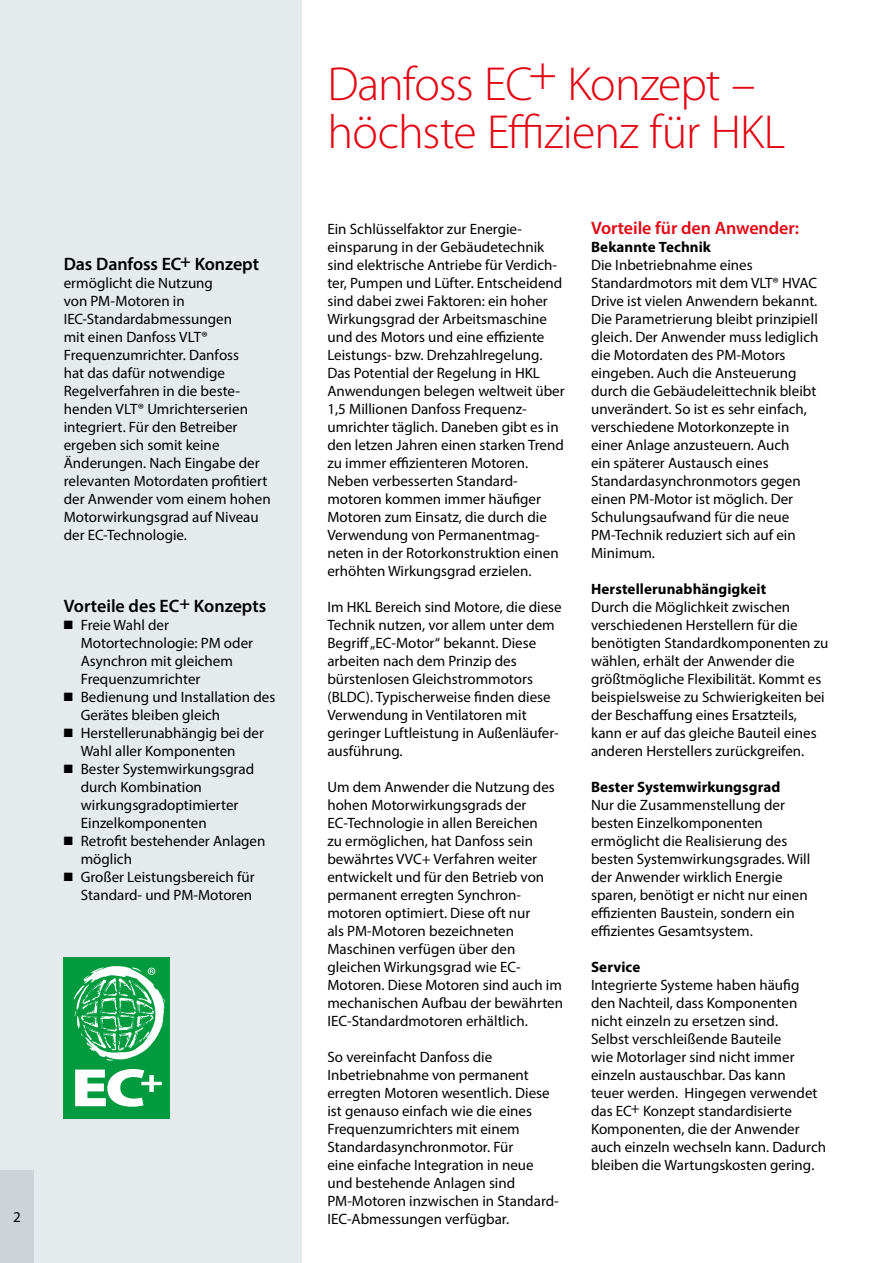
<style>
.page{position:relative;width:893px;height:1263px;background:#fff}
.page>*{position:absolute;margin:0;border:0;box-sizing:border-box;transform-origin:0 0}
.t1{font:300 48px/48px "Myriad Pro";letter-spacing:-.02em;color:#e30613}
.t2{font:600 18px "Myriad Pro";letter-spacing:-.005em;color:#000}
.t3{font:600 18px "Myriad Pro";letter-spacing:-.005em;color:#e30613}
.t4{font:15px/18px "Myriad Pro";color:#000}
.t5{font:700 15px "Myriad Pro";letter-spacing:.005em;color:#000}
</style>
<div class="page">
<div style="left:0;top:0;width:302px;height:1263px;background:#e5eaec"></div>
<div style="left:64px;top:957px;width:106px;height:161px;background:#009b3e"></div>
<svg style="left:73px;top:966px;width:92px;height:95px"></svg>
<svg style="left:75px;top:1069px;width:87px;height:38px"></svg>
<div style="left:0;top:1170px;width:34px;height:93px;background:#ccd4da"></div>
<p class="t2" style="left:64px;top:253px;width:197px">Das Danfoss EC+ Konzept</p>
<p class="t4" style="left:64px;top:274px;width:208px">ermöglicht die Nutzung<br>von PM-Motoren in<br>IEC-Standardabmessungen<br>mit einen Danfoss VLT®<br>Frequenzumrichter. Danfoss<br>hat das dafür notwendige<br>Regelverfahren in die beste&shy;henden VLT® Umrichterserien integriert. Für den Betreiber ergeben sich somit keine<br>Änderungen. Nach Eingabe der relevanten Motordaten profitiert der Anwender vom einem hohen<br>Motorwirkungsgrad auf Niveau der EC-Technologie.</p>
<p class="t2" style="left:64px;top:595px;width:204px">Vorteile des EC+ Konzepts</p>
<p class="t4" style="left:81px;top:616px;width:174px;text-indent:-17px">■ Freie Wahl der<br>Motortechnologie: PM oder<br>Asynchron mit gleichem<br>Frequenzumrichter</p>
<p class="t4" style="left:81px;top:688px;width:196px;text-indent:-17px">■ Bedienung und Installation des<br>Gerätes bleiben gleich</p>
<p class="t4" style="left:81px;top:724px;width:185px;text-indent:-17px">■ Herstellerunabhängig bei der<br>Wahl aller Komponenten</p>
<p class="t4" style="left:81px;top:760px;width:175px;text-indent:-17px">■ Bester Systemwirkungsgrad durch Kombination wirkungsgradoptimierter<br>Einzelkomponenten</p>
<p class="t4" style="left:81px;top:832px;width:186px;text-indent:-17px">■ Retrofit bestehender Anlagen möglich</p>
<p class="t4" style="left:64px;top:868px;width:192px;text-align:right">■ Großer Leistungsbereich für<br>Standard- und PM-Motoren</p>
<p class="t4" style="left:13px;top:1208px;width:9px">2</p>
<h1 class="t1" style="left:327px;top:61px;width:459px">Danfoss EC+ Konzept – höchste Effizienz für HKL</h1>
<p class="t4" style="left:327px;top:220px;width:239px">Ein Schlüsselfaktor zur Energie&shy;einsparung in der Gebäudetechnik sind elektrische Antriebe für Verdich&shy;ter, Pumpen und Lüfter. Entscheidend sind dabei zwei Faktoren: ein hoher Wirkungsgrad der Arbeitsmaschine und des Motors und eine effiziente Leistungs- bzw. Drehzahlregelung.<br>Das Potential der Regelung in HKL Anwendungen belegen weltweit über 1,5 Millionen Danfoss Frequenz&shy;umrichter täglich. Daneben gibt es in den letzen Jahren einen starken Trend zu immer effizienteren Motoren.<br>Neben verbesserten Standard&shy;motoren kommen immer häufiger Motoren zum Einsatz, die durch die Verwendung von Permanentmag&shy;neten in der Rotorkonstruktion einen erhöhten Wirkungsgrad erzielen.</p>
<p class="t4" style="left:327px;top:598px;width:236px">Im HKL Bereich sind Motore, die diese<br>Technik nutzen, vor allem unter dem<br>Begriff „EC-Motor“ bekannt. Diese arbeiten nach dem Prinzip des bürstenlosen Gleichstrommotors (BLDC). Typischerweise finden diese<br>Verwendung in Ventilatoren mit geringer Luftleistung in Außenläufer&shy;ausführung.</p>
<p class="t4" style="left:327px;top:778px;width:237px">Um dem Anwender die Nutzung des hohen Motorwirkungsgrads der<br>EC-Technologie in allen Bereichen<br>zu ermöglichen, hat Danfoss sein bewährtes VVC+ Verfahren weiter entwickelt und für den Betrieb von permanent erregten Synchron&shy;motoren optimiert. Diese oft nur<br>als PM-Motoren bezeichneten<br>Maschinen verfügen über den gleichen Wirkungsgrad wie EC-<br>Motoren. Diese Motoren sind auch im mechanischen Aufbau der bewährten<br>IEC-Standardmotoren erhältlich.</p>
<p class="t4" style="left:327px;top:1048px;width:233px">So vereinfacht Danfoss die<br>Inbetriebnahme von permanent erregten Motoren wesentlich. Diese ist genauso einfach wie die eines<br>Frequenzumrichters mit einem<br>Standardasynchronmotor. Für<br>eine einfache Integration in neue und bestehende Anlagen sind<br>PM-Motoren inzwischen in Standard-<br>IEC-Abmessungen verfügbar.</p>
<p class="t3" style="left:591px;top:217px;width:209px">Vorteile für den Anwender:</p>
<p class="t5" style="left:591px;top:237px;width:122px">Bekannte Technik</p>
<p class="t4" style="left:591px;top:256px;width:229px">Die Inbetriebnahme eines<br>Standardmotors mit dem VLT® HVAC<br>Drive ist vielen Anwendern bekannt.<br>Die Parametrierung bleibt prinzipiell gleich. Der Anwender muss lediglich die Motordaten des PM-Motors eingeben. Auch die Ansteuerung durch die Gebäudeleittechnik bleibt unverändert. So ist es sehr einfach, verschiedene Motorkonzepte in einer Anlage anzusteuern. Auch<br>ein späterer Austausch eines<br>Standardasynchronmotors gegen einen PM-Motor ist möglich. Der<br>Schulungsaufwand für die neue<br>PM-Technik reduziert sich auf ein<br>Minimum.</p>
<p class="t5" style="left:591px;top:579px;width:177px">Herstellerunabhängigkeit</p>
<p class="t4" style="left:591px;top:598px;width:239px">Durch die Möglichkeit zwischen verschiedenen Herstellern für die benötigten Standardkomponenten zu wählen, erhält der Anwender die größtmögliche Flexibilität. Kommt es beispielsweise zu Schwierigkeiten bei der Beschaffung eines Ersatzteils, kann er auf das gleiche Bauteil eines anderen Herstellers zurückgreifen.</p>
<p class="t5" style="left:591px;top:777px;width:191px">Bester Systemwirkungsgrad</p>
<p class="t4" style="left:591px;top:796px;width:221px">Nur die Zusammenstellung der besten Einzelkomponenten ermöglicht die Realisierung des besten Systemwirkungsgrades. Will der Anwender wirklich Energie sparen, benötigt er nicht nur einen effizienten Baustein, sondern ein effizientes Gesamtsystem.</p>
<p class="t5" style="left:591px;top:957px;width:51px">Service</p>
<p class="t4" style="left:591px;top:976px;width:236px">Integrierte Systeme haben häufig den Nachteil, dass Komponenten nicht einzeln zu ersetzen sind.<br>Selbst verschleißende Bauteile<br>wie Motorlager sind nicht immer einzeln austauschbar. Das kann<br>teuer werden. Hingegen verwendet das EC+ Konzept standardisierte Komponenten, die der Anwender auch einzeln wechseln kann. Dadurch bleiben die Wartungskosten gering.</p>
</div>
